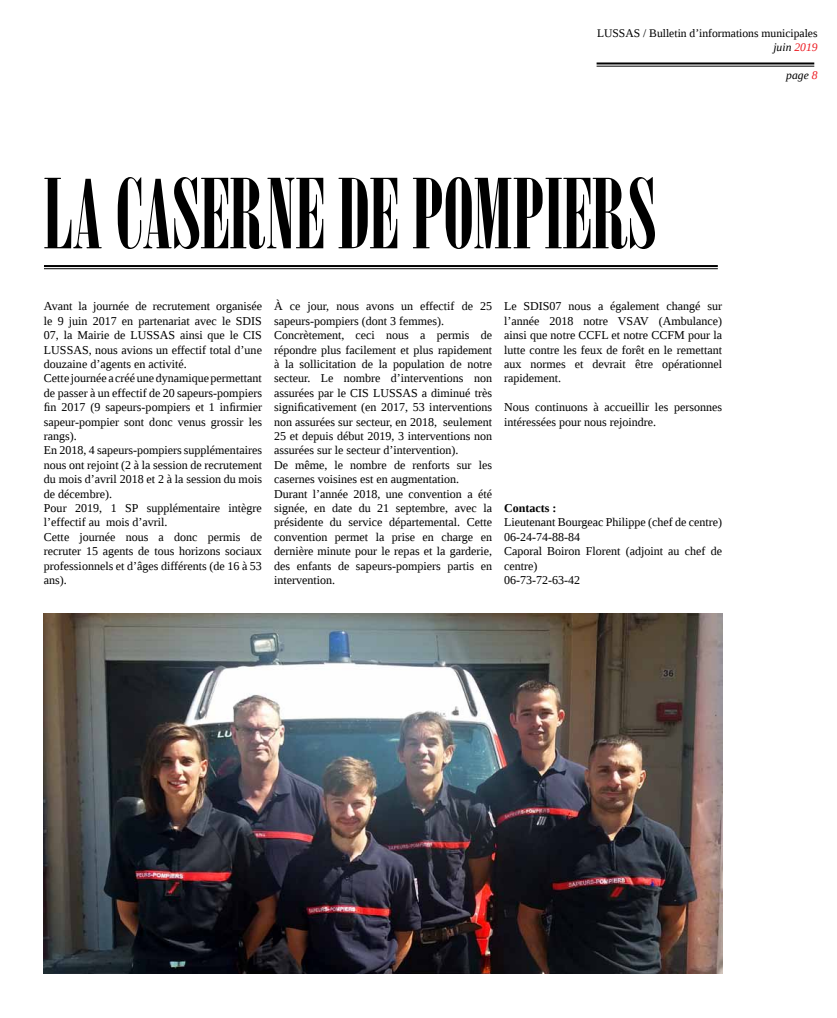
<style>
.page{position:relative;width:837px;height:1018px;background:#fff}
.page>*{position:absolute;margin:0;border:0;box-sizing:border-box;transform-origin:0 0}
.t1{font:96px "Bodoni MT Poster Compressed";color:#000}
.t2{font:12px/14.4px "Liberation Serif";color:#000}
.t3{font:700 12px "Liberation Serif";color:#000}
.t4{font:11.6px/13.9px "Liberation Serif";color:#000;text-align:right}
.t5{font:italic 11.6px "Liberation Serif";color:#000}
.s1{font-style:italic}
.s2{font-style:italic;color:#ed1d24}
.s3{color:#ed1d24}
</style>
<div class="page">
<hr style="left:44px;top:265px;width:673px;height:2px;background:#000">
<hr style="left:44px;top:268px;width:673px;height:1px;background:#000">
<hr style="left:596px;top:62px;width:218px;height:2px;background:#000">
<hr style="left:596px;top:66px;width:218px;height:1px;background:#000">
<img style="left:44px;top:614px;width:677px;height:359px">
<p class="t4" style="left:596px;top:26px;width:222px">LUSSAS / Bulletin d’informations municipales <span class="s1">juin</span> <span class="s2">2019</span></p>
<p class="t5" style="left:786px;top:68px;width:33px">page <span class="s3">8</span></p>
<h1 class="t1" style="left:44px;top:159px;width:613px">LA CASERNE DE POMPIERS</h1>
<p class="t2" style="left:44px;top:299px;width:219px">Avant la journée de recrutement organisée le 9 juin 2017 en partenariat avec le SDIS 07, la Mairie de LUSSAS ainsi que le CIS LUSSAS, nous avions un effectif total d’une douzaine d’agents en activité.<br>Cette journée a créé une dynamique permettant de passer à un effectif de 20 sapeurs-pompiers fin 2017 (9 sapeurs-pompiers et 1 infirmier sapeur-pompier sont donc venus grossir les rangs).<br>En 2018, 4 sapeurs-pompiers supplémentaires nous ont rejoint (2 à la session de recrutement du mois d’avril 2018 et 2 à la session du mois de décembre).<br>Pour 2019, 1 SP supplémentaire intègre l’effectif au mois d’avril.<br>Cette journée nous a donc permis de recruter 15 agents de tous horizons sociaux professionnels et d’âges différents (de 16 à 53 ans).</p>
<p class="t2" style="left:274px;top:299px;width:219px">à ce jour, nous avons un effectif de 25 sapeurs-pompiers (dont 3 femmes).<br>Concrètement, ceci nous a permis de répondre plus facilement et plus rapidement à la sollicitation de la population de notre secteur. Le nombre d’interventions non assurées par le CIS LUSSAS a diminué très significativement (en 2017, 53 interventions non assurées sur secteur, en 2018, seulement 25 et depuis début 2019, 3 interventions non assurées sur le secteur d’intervention).<br>De même, le nombre de renforts sur les casernes voisines est en augmentation.<br>Durant l’année 2018, une convention a été signée, en date du 21 septembre, avec la présidente du service départemental. Cette convention permet la prise en charge en dernière minute pour le repas et la garderie, des enfants de sapeurs-pompiers partis en intervention.</p>
<p class="t2" style="left:504px;top:299px;width:219px;text-align:justify">Le SDIS07 nous a également changé sur l’année 2018 notre VSAV (Ambulance) ainsi que notre CCFL et notre CCFM pour la lutte contre les feux de forêt en le remettant aux normes et devrait être opérationnel rapidement.</p>
<p class="t2" style="left:504px;top:400px;width:219px">Nous continuons à accueillir les personnes intéressées pour nous rejoindre.</p>
<p class="t3" style="left:504px;top:500px;width:54px">Contacts :</p>
<p class="t2" style="left:504px;top:515px;width:219px">Lieutenant Bourgeac Philippe (chef de centre)<br>06-24-74-88-84<br>Caporal Boiron Florent (adjoint au chef de centre)<br>06-73-72-63-42</p>
</div>
